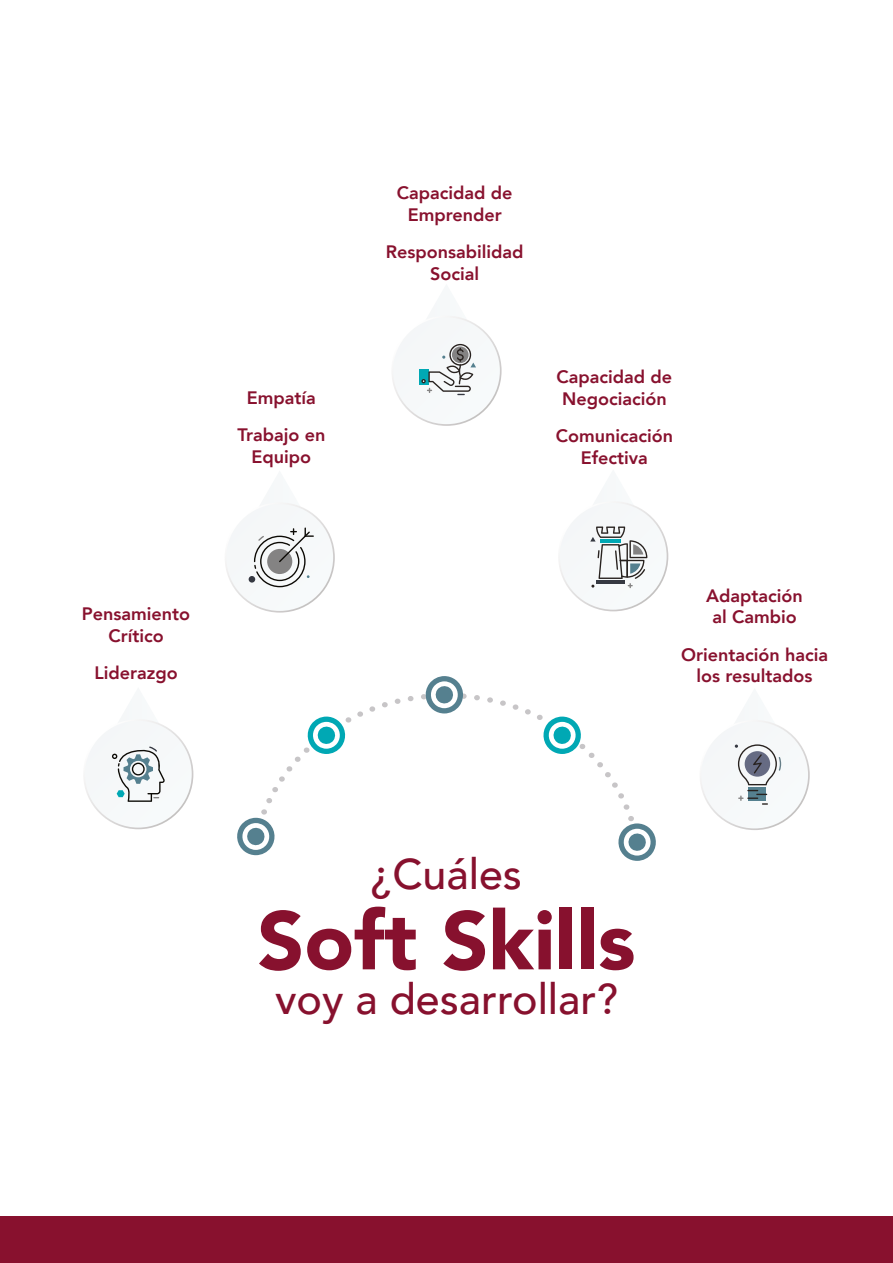
<style>
.page{position:relative;width:893px;height:1263px;background:#fff}
.page>*{position:absolute;margin:0;border:0;box-sizing:border-box;transform-origin:0 0}
.t1{font:900 81.6px "Avenir";color:#87112e}
.t2{font:500 42.9px "Avenir";color:#87112e}
.t3{font:800 18px/21.6px "Avenir";color:#88112e;text-align:center}
</style>
<div class="page">
<svg style="left:391px;top:316px;width:111px;height:110px"></svg>
<div style="left:393px;top:317px;width:107px;height:107px;background:#f6f8f9;border-radius:53px"></div>
<div style="left:419px;top:370px;width:10px;height:15px;background:#00a8b4"></div>
<svg style="left:421px;top:344px;width:55px;height:51px"></svg>
<svg style="left:558px;top:501px;width:110px;height:110px"></svg>
<div style="left:560px;top:503px;width:107px;height:107px;background:#f6f8f9;border-radius:53px"></div>
<svg style="left:590px;top:526px;width:57px;height:62px"></svg>
<svg style="left:225px;top:502px;width:110px;height:111px"></svg>
<div style="left:226px;top:504px;width:107px;height:107px;background:#f6f8f9;border-radius:53px"></div>
<div style="left:249px;top:576px;width:6px;height:7px;background:#363942;border-radius:50%"></div>
<svg style="left:254px;top:527px;width:60px;height:60px"></svg>
<svg style="left:700px;top:720px;width:110px;height:110px"></svg>
<div style="left:701px;top:722px;width:107px;height:106px;background:#f6f8f9;border-radius:53px"></div>
<svg style="left:735px;top:744px;width:46px;height:61px"></svg>
<svg style="left:83px;top:719px;width:110px;height:110px"></svg>
<div style="left:85px;top:721px;width:107px;height:106px;background:#f6f8f9;border-radius:53px"></div>
<svg style="left:112px;top:746px;width:53px;height:56px"></svg>
<svg style="left:253px;top:694px;width:381px;height:162px"></svg>
<svg style="left:237px;top:818px;width:40px;height:37px"></svg>
<svg style="left:423px;top:676px;width:43px;height:37px"></svg>
<svg style="left:616px;top:823px;width:40px;height:38px"></svg>
<svg style="left:305px;top:716px;width:43px;height:38px"></svg>
<svg style="left:541px;top:716px;width:42px;height:38px"></svg>
<div style="left:0;top:1217px;width:893px;height:46px;background:#88112e"></div>
<p class="t3" style="left:237px;top:378px;width:90px;line-height:37.5px">Empatía<br>Trabajo en</p>
<p class="t3" style="left:252px;top:446px;width:61px">Equipo</p>
<p class="t3" style="left:82px;top:603px;width:110px">Pensamiento<br>Crítico</p>
<p class="t3" style="left:94px;top:662px;width:85px">Liderazgo</p>
<p class="t3" style="left:397px;top:182px;width:117px">Capacidad de<br>Emprender</p>
<p class="t3" style="left:386px;top:241px;width:139px">Responsabilidad<br>Social</p>
<p class="t3" style="left:556px;top:366px;width:117px">Capacidad de<br>Negociación</p>
<p class="t3" style="left:556px;top:425px;width:119px">Comunicación<br>Efectiva</p>
<p class="t3" style="left:706px;top:585px;width:98px">Adaptación al Cambio</p>
<p class="t3" style="left:681px;top:644px;width:149px">Orientación hacia los resultados</p>
<h2 class="t2" style="left:371px;top:837px;width:153px">¿Cuáles</h2>
<h1 class="t1" style="left:257px;top:871px;width:380px">Soft Skills</h1>
<h2 class="t2" style="left:275px;top:962px;width:344px">voy a desarrollar?</h2>
</div>
